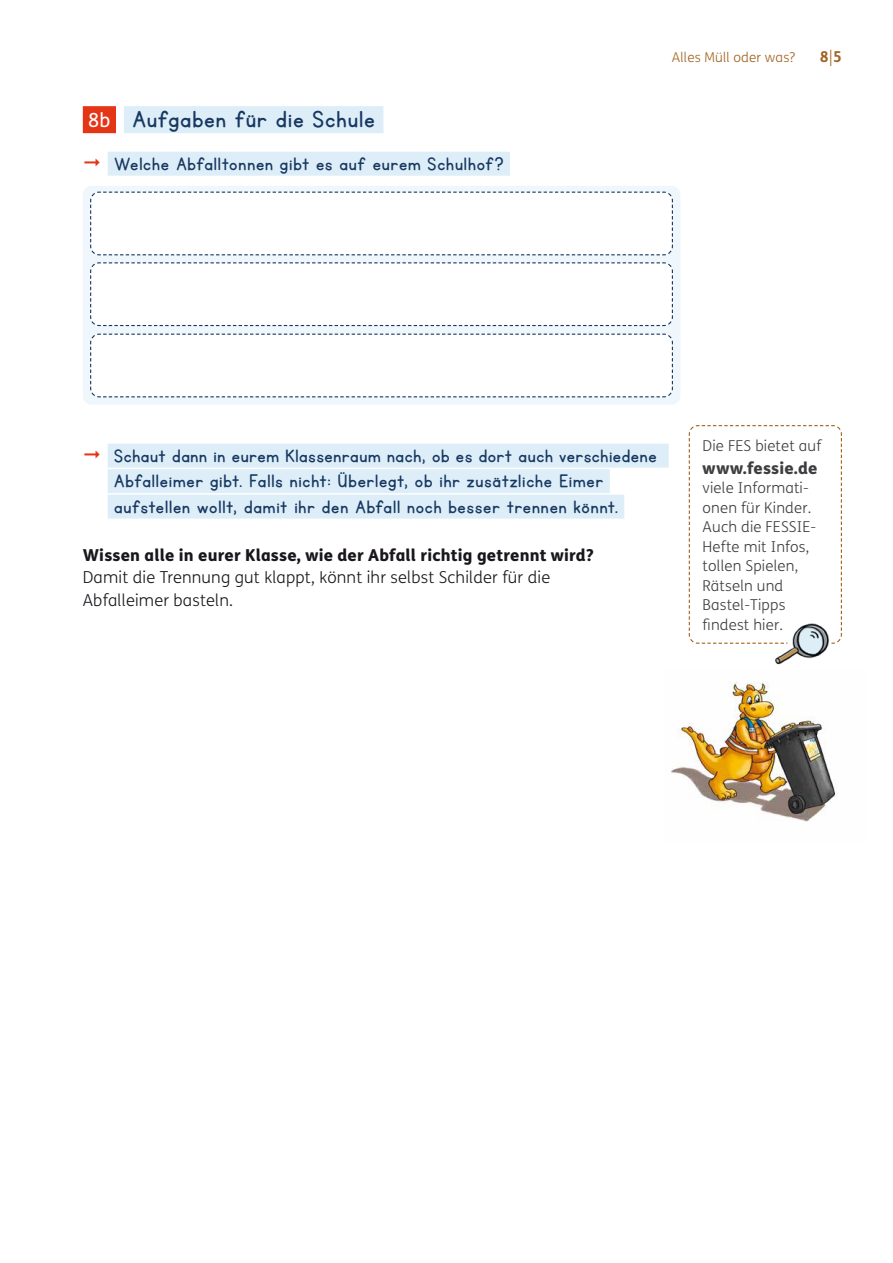
<style>
.page{position:relative;width:893px;height:1263px;background:#fff}
.page>*{position:absolute;margin:0;border:0;box-sizing:border-box;transform-origin:0 0}
.t1{font:27px "KG Primary Penmanship 2";letter-spacing:.005em;color:#183860}
.t2{font:21px/25.5px "KG Primary Penmanship 2";letter-spacing:.005em;color:#183860}
.t3{font:300 16.5px/22.5px "FS Me";letter-spacing:.01em;color:#1a171c}
.t4{font:800 16.5px "FS Me";letter-spacing:.01em;color:#1a171c}
.t5{font:800 16.5px "FS Me";letter-spacing:.005em;color:#3e3d40}
.t6{font:300 15px/19.5px "FS Me";letter-spacing:.01em;color:#3e3d40}
.t7{font:700 15px "FS Me";color:#a2621f}
.t8{font:300 13.5px "FS Me";letter-spacing:.01em;color:#a2621f}
.s1{font-family:"FS Me";font-size:19.5px;color:#fff}
.s2{color:#e53517}
.s3{font-weight:300}
</style>
<div class="page">
<div style="left:83px;top:106px;width:33px;height:27px;background:#e53517"></div>
<div style="left:124px;top:106px;width:259px;height:27px;background:#ddeef9"></div>
<div style="left:108px;top:152px;width:402px;height:24px;background:#ddeef9"></div>
<div style="left:108px;top:444px;width:561px;height:24px;background:#ddeef9"></div>
<div style="left:108px;top:469px;width:502px;height:24px;background:#ddeef9"></div>
<div style="left:108px;top:495px;width:516px;height:24px;background:#ddeef9"></div>
<div style="left:83px;top:186px;width:597px;height:219px;background:#eff7fc;border-radius:9px"></div>
<div style="left:90px;top:191px;width:583px;height:65px;background:#fff"></div>
<div style="left:90px;top:333px;width:583px;height:65px;background:#fff"></div>
<div style="left:90px;top:262px;width:583px;height:65px;background:#fff"></div>
<img style="left:670px;top:681px;width:166px;height:141px">
<svg style="left:688px;top:425px;width:154px;height:219px"></svg>
<img style="left:771px;top:620px;width:60px;height:45px">
<p class="t1" style="left:88px;top:106px;width:289px"><span class="s1">8b</span> Aufgaben für die Schule</p>
<p class="t2" style="left:83px;top:151px;width:423px"><span class="s2">◻</span> Welche Abfalltonnen gibt es auf eurem Schulhof?</p>
<p class="t8" style="left:672px;top:50px;width:125px">Alles Müll oder was?</p>
<p class="t7" style="left:820px;top:48px;width:24px">8<span class="s3">|</span>5</p>
<p class="t2" style="left:114px;top:443px;width:545px;text-indent:-31px"><span class="s2">◻</span> Schaut dann in eurem Klassenraum nach, ob es dort auch verschiedene<br>Abfalleimer gibt. Falls nicht: Überlegt, ob ihr zusätzliche Eimer aufstellen wollt, damit ihr den Abfall noch besser trennen könnt.</p>
<p class="t4" style="left:83px;top:544px;width:512px">Wissen alle in eurer Klasse, wie der Abfall richtig getrennt wird?</p>
<p class="t3" style="left:83px;top:566px;width:469px">Damit die Trennung gut klappt, könnt ihr selbst Schilder für die<br>Abfalleimer basteln.</p>
<p class="t6" style="left:703px;top:437px;width:120px">Die FES bietet auf</p>
<p class="t5" style="left:703px;top:458px;width:116px">www.fessie.de</p>
<p class="t6" style="left:703px;top:479px;width:115px">viele Informati&shy;onen für Kinder.<br>Auch die FESSIE-<br>Hefte mit Infos, tollen Spielen,<br>Rätseln und<br>Bastel-Tipps findest hier.</p>
</div>
